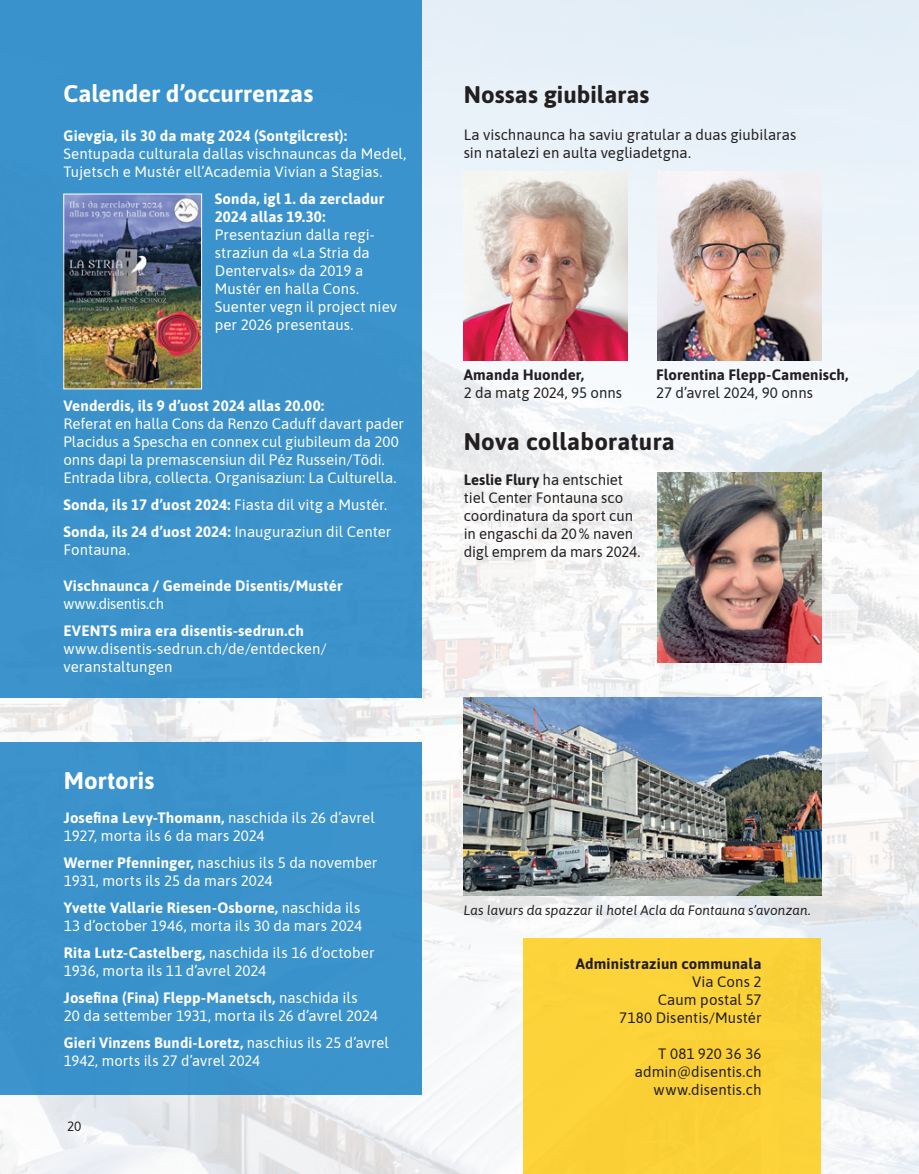
<style>
.page{position:relative;width:919px;height:1174px;background:#fff}
.page>*{position:absolute;margin:0;border:0;box-sizing:border-box;transform-origin:0 0}
.t1{font:700 24px "Asap";letter-spacing:.005em;color:#231f20}
.t2{font:700 24px "Asap";color:#fff}
.t3{font:15px/18px "Asap";letter-spacing:.005em;color:#fff}
.t4{font:15px/18px "Asap";color:#231f20;text-align:right}
.t5{font:700 15px/18px "Asap";letter-spacing:.01em;color:#fff}
.t6{font:700 15px "Asap";letter-spacing:.01em;color:#231f20}
.t7{font:15px "Asap";letter-spacing:-.02em;color:#fff}
.t8{font:italic 13.5px "Asap";letter-spacing:.01em;color:#231f20}
.t9{font:13.5px "Asap";color:#231f20}
.s1{font-weight:400}
.s2{font-weight:700}
</style>
<div class="page">
<img style="left:0;top:0;width:918px;height:1174px">
<div style="left:0;top:0;width:421px;height:697px;background:#3b93cc"></div>
<div style="left:523px;top:939px;width:298px;height:235px;background:#fcd239"></div>
<div style="left:0;top:742px;width:421px;height:352px;background:#3c93cc"></div>
<img style="left:657px;top:171px;width:164px;height:189px">
<img style="left:463px;top:171px;width:164px;height:189px">
<img style="left:463px;top:697px;width:358px;height:198px">
<img style="left:65px;top:196px;width:135px;height:191px">
<div style="left:63px;top:194px;width:139px;height:195px;border:1px solid #fff"></div>
<img style="left:657px;top:473px;width:164px;height:189px">
<h1 class="t2" style="left:63px;top:77px;width:251px">Calender d’occurrenzas</h1>
<p class="t5" style="left:63px;top:126px;width:285px">Gievgia, ils 30 da matg 2024 (Sontgilcrest):</p>
<p class="t3" style="left:63px;top:144px;width:344px">Sentupada culturala dallas vischnauncas da Medel,<br>Tujetsch e Mustér ell’Academia Vivian a Stagias.</p>
<p class="t5" style="left:215px;top:189px;width:171px">Sonda, igl 1. da zercladur<br>2024 allas 19.30:</p>
<p class="t3" style="left:215px;top:225px;width:184px">Presentaziun dalla regi&shy;straziun da «La Stria da<br>Dentervals» da 2019 a<br>Mustér en halla Cons.<br>Suenter vegn il project niev per 2026 presentaus.</p>
<p class="t5" style="left:63px;top:396px;width:262px">Venderdis, ils 9 d’uost 2024 allas 20.00:</p>
<p class="t3" style="left:63px;top:414px;width:342px">Referat en halla Cons da Renzo Caduff davart pader Placidus a Spescha en connex cul giubileum da 200 onns dapi la premascensiun dil Péz Russein/Tödi.<br>Entrada libra, collecta. Organisaziun: La Culturella.</p>
<p class="t5" style="left:63px;top:491px;width:329px;line-height:27px">Sonda, ils 17 d’uost 2024: <span class="s1">Fiasta dil vitg a Mustér.<br></span>Sonda, ils 24 d’uost 2024: <span class="s1">Inauguraziun dil Center</span></p>
<p class="t3" style="left:63px;top:540px;width:68px">Fontauna.</p>
<p class="t5" style="left:63px;top:576px;width:280px">Vischnaunca / Gemeinde Disentis/Mustér</p>
<p class="t7" style="left:63px;top:594px;width:102px">www.disentis.ch</p>
<p class="t5" style="left:63px;top:621px;width:242px">EVENTS mira era disentis-sedrun.ch</p>
<p class="t3" style="left:63px;top:639px;width:265px">www.disentis-sedrun.ch/de/entdecken/ veranstaltungen</p>
<h1 class="t2" style="left:64px;top:763px;width:92px">Mortoris</h1>
<p class="t3" style="left:64px;top:808px;width:312px"><span class="s2">Josefina Levy-Thomann,</span> naschida ils 26 d’avrel<br>1927, morta ils 6 da mars 2024</p>
<p class="t3" style="left:64px;top:853px;width:315px"><span class="s2">Werner Pfenninger,</span> naschius ils 5 da november<br>1931, morts ils 25 da mars 2024</p>
<p class="t3" style="left:64px;top:898px;width:300px"><span class="s2">Yvette Vallarie Riesen-Osborne,</span> naschida ils<br>13 d’october 1946, morta ils 30 da mars 2024</p>
<p class="t3" style="left:64px;top:943px;width:312px"><span class="s2">Rita Lutz-Castelberg,</span> naschida ils 16 d’october<br>1936, morta ils 11 d’avrel 2024</p>
<p class="t3" style="left:64px;top:988px;width:315px"><span class="s2">Josefina (Fina) Flepp-Manetsch,</span> naschida ils<br>20 da settember 1931, morta ils 26 d’avrel 2024</p>
<p class="t3" style="left:64px;top:1033px;width:326px"><span class="s2">Gieri Vinzens Bundi-Loretz,</span> naschius ils 25 d’avrel<br>1942, morts ils 27 d’avrel 2024</p>
<p class="t9" style="left:67px;top:1117px;width:16px">20</p>
<h1 class="t1" style="left:463px;top:78px;width:187px">Nossas giubilaras</h1>
<p class="t4" style="left:463px;top:125px;width:334px;text-align:left">La vischnaunca ha saviu gratular a duas giubilaras sin natalezi en aulta vegliadetgna.</p>
<p class="t6" style="left:463px;top:364px;width:122px">Amanda Huonder,</p>
<p class="t4" style="left:463px;top:382px;width:160px">2 da matg 2024, 95 onns</p>
<p class="t6" style="left:656px;top:364px;width:194px">Florentina Flepp-Camenisch,</p>
<p class="t4" style="left:656px;top:382px;width:158px">27 d’avrel 2024, 90 onns</p>
<h1 class="t1" style="left:463px;top:424px;width:213px">Nova collaboratura</h1>
<p class="t4" style="left:463px;top:470px;width:178px;text-align:left"><span class="s2">Leslie Flury</span> ha entschiet tiel Center Fontauna sco coordinatura da sport cun in engaschi da 20% naven digl emprem da mars 2024.</p>
<p class="t8" style="left:463px;top:900px;width:348px">Las lavurs da spazzar il hotel Acla da Fontauna s’avonzan.</p>
<p class="t6" style="left:575px;top:952px;width:187px">Administraziun communala</p>
<p class="t4" style="left:619px;top:971px;width:144px">Via Cons 2<br>Caum postal 57<br>7180 Disentis/Mustér</p>
<p class="t4" style="left:634px;top:1043px;width:128px">T 081 920 36 36 admin@disentis.ch www.disentis.ch</p>
</div>
